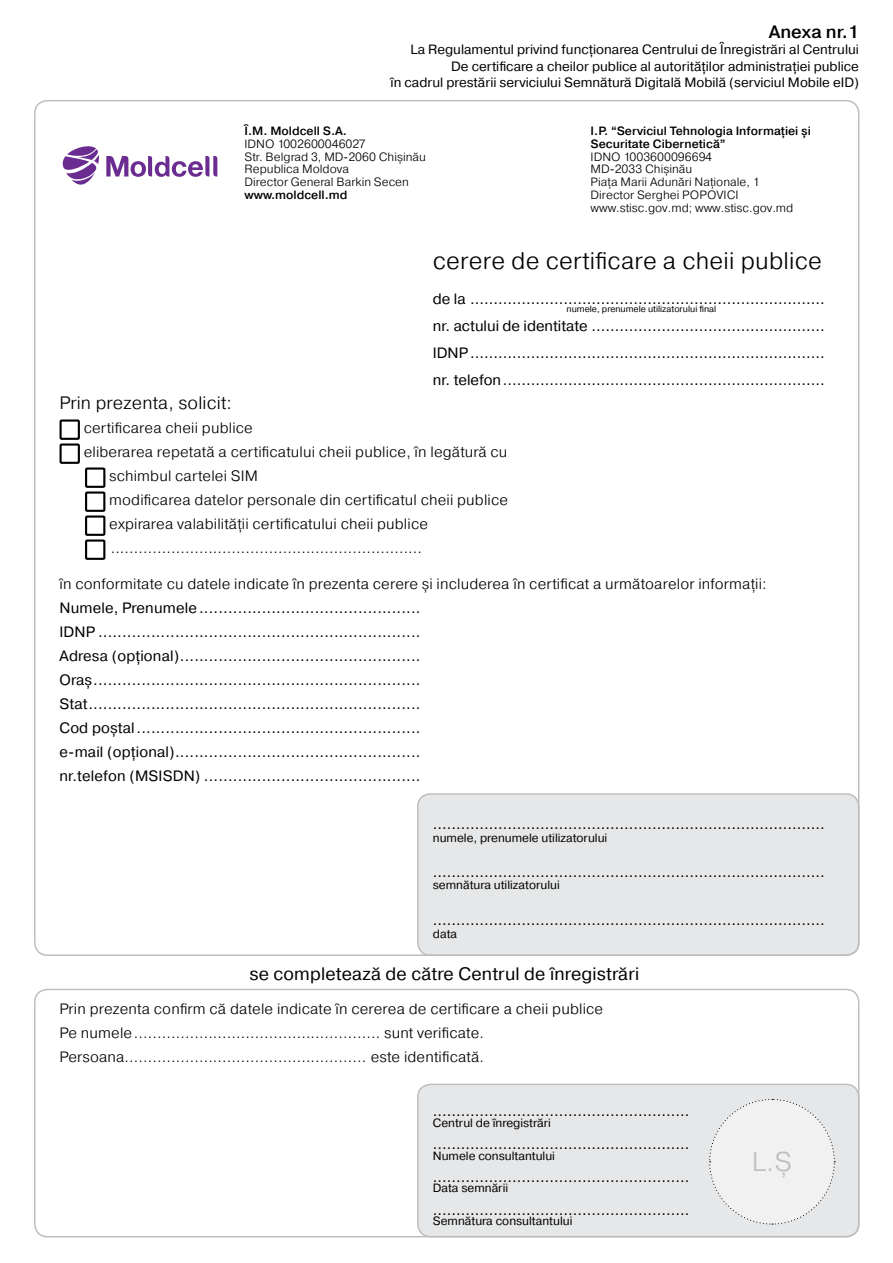
<style>
.page{position:relative;width:893px;height:1263px;background:#fff}
.page>*{position:absolute;margin:0;border:0;box-sizing:border-box;transform-origin:0 0}
.t1{font:300 27px "Pragmatica";color:#bcbec0}
.t2{font:300 24px "Pragmatica";letter-spacing:.01em;color:#000}
.t3{font:18px "Pragmatica";letter-spacing:.01em;color:#000}
.t4{font:300 18px "Pragmatica";letter-spacing:.01em;color:#000}
.t5{font:500 18px "Pragmatica";color:#000}
.t6{font:15px/24px "Pragmatica";letter-spacing:.01em;color:#000;text-align:justify}
.t7{font:300 15px/24px "Pragmatica";letter-spacing:.01em;color:#000}
.t8{font:13.5px/16.2px "Pragmatica";color:#000;text-align:right}
.t9{font:300 12px/12.9px "Pragmatica";color:#000}
.t10{font:12px "Pragmatica";color:#000}
.t11{font:500 12px/12.9px "Pragmatica";color:#000}
.t12{font:9px "Pragmatica";color:#000}
</style>
<div class="page">
<div style="left:418px;top:794px;width:441px;height:161px;background:#e6e7e8;border-radius:13px"></div>
<div style="left:417px;top:793px;width:442px;height:163px;border:2px solid #bcbec0;border-radius:13px"></div>
<div style="left:418px;top:1084px;width:441px;height:152px;background:#e6e7e8;border-radius:13px"></div>
<div style="left:417px;top:1084px;width:442px;height:153px;border:2px solid #bcbec0;border-radius:13px"></div>
<svg style="left:106px;top:156px;width:111px;height:21px"></svg>
<svg style="left:63px;top:146px;width:36px;height:39px"></svg>
<div style="left:60px;top:419px;width:20px;height:21px;border:2px solid #000"></div>
<div style="left:60px;top:443px;width:20px;height:21px;border:2px solid #000"></div>
<div style="left:85px;top:467px;width:20px;height:21px;border:2px solid #000"></div>
<div style="left:85px;top:491px;width:20px;height:21px;border:2px solid #000"></div>
<div style="left:85px;top:515px;width:20px;height:21px;border:2px solid #000"></div>
<div style="left:85px;top:539px;width:20px;height:21px;border:2px solid #000"></div>
<svg style="left:709px;top:1098px;width:126px;height:127px"></svg>
<div style="left:34px;top:989px;width:825px;height:248px;border:2px solid #bcbec0;border-radius:13px"></div>
<p class="t5" style="left:769px;top:20px;width:92px">Anexa nr.1</p>
<p class="t8" style="left:391px;top:42px;width:470px">La Regulamentul privind funcționarea Centrului de Înregistrări al Centrului<br>De certificare a cheilor publice al autorităților administrației publice<br>în cadrul prestării serviciului Semnătură Digitală Mobilă (serviciul Mobile eID)</p>
<p class="t11" style="left:244px;top:124px;width:104px">Î.M. Moldcell S.A.</p>
<p class="t9" style="left:244px;top:137px;width:183px">IDNO 1002600046027<br>Str. Belgrad 3, MD-2060 Chișinău<br>Republica Moldova<br>Director General Barkin Secen</p>
<p class="t11" style="left:244px;top:188px;width:104px">www.moldcell.md</p>
<p class="t11" style="left:591px;top:124px;width:222px">I.P. “Serviciul Tehnologia Informației și<br>Securitate Cibernetică”</p>
<p class="t9" style="left:591px;top:150px;width:204px">IDNO 1003600096694<br>MD-2033 Chișinău<br>Piața Marii Adunări Naționale, 1<br>Director Serghei POPOVICI www.stisc.gov.md; www.stisc.gov.md</p>
<h2 class="t2" style="left:433px;top:245px;width:391px">cerere de certificare a cheii publice</h2>
<p class="t6" style="left:433px;top:286px;width:393px;line-height:27px">de la ............................................................................ nr. actului de identitate ..................................................<br>IDNP............................................................................ nr. telefon.....................................................................</p>
<p class="t12" style="left:567px;top:303px;width:151px">numele, prenumele utilizatorului final</p>
<p class="t4" style="left:60px;top:391px;width:174px">Prin prezenta, solicit:</p>
<p class="t7" style="left:84px;top:415px;width:171px">certificarea cheii publice</p>
<p class="t7" style="left:84px;top:439px;width:425px">eliberarea repetată a certificatului cheii publice, în legătură cu</p>
<p class="t7" style="left:109px;top:463px;width:150px">schimbul cartelei SIM</p>
<p class="t7" style="left:109px;top:487px;width:400px">modificarea datelor personale din certificatul cheii publice</p>
<p class="t7" style="left:109px;top:511px;width:320px">expirarea valabilității certificatului cheii publice</p>
<p class="t7" style="left:111px;top:535px;width:313px">...................................................................</p>
<p class="t7" style="left:60px;top:571px;width:709px">în conformitate cu datele indicate în prezenta cerere și includerea în certificat a următoarelor informații:</p>
<p class="t6" style="left:60px;top:596px;width:362px">Numele, Prenumele ..............................................<br>IDNP ...................................................................<br>Adresa (opțional)..................................................<br>Oraș....................................................................<br>Stat.....................................................................<br>Cod poștal........................................................... e-mail (opțional)................................................... nr.telefon (MSISDN) .............................................</p>
<p class="t6" style="left:433px;top:812px;width:393px">....................................................................................</p>
<p class="t10" style="left:433px;top:830px;width:176px">numele, prenumele utilizatorului</p>
<p class="t6" style="left:433px;top:860px;width:393px">....................................................................................</p>
<p class="t10" style="left:433px;top:877px;width:128px">semnătura utilizatorului</p>
<p class="t6" style="left:433px;top:908px;width:393px">....................................................................................</p>
<p class="t10" style="left:433px;top:927px;width:26px">data</p>
<p class="t3" style="left:249px;top:963px;width:391px">se completează de către Centrul de înregistrări</p>
<p class="t7" style="left:60px;top:997px;width:545px">Prin prezenta confirm că datele indicate în cererea de certificare a cheii publice<br>Pe numele..................................................... sunt verificate.<br>Persoana.................................................... este identificată.</p>
<p class="t6" style="left:433px;top:1099px;width:258px">.......................................................</p>
<p class="t6" style="left:433px;top:1132px;width:258px">.......................................................</p>
<p class="t6" style="left:433px;top:1165px;width:258px">.......................................................</p>
<p class="t6" style="left:433px;top:1198px;width:258px">.......................................................</p>
<p class="t10" style="left:433px;top:1115px;width:119px">Centrul de înregistrări</p>
<p class="t10" style="left:433px;top:1148px;width:124px">Numele consultantului</p>
<p class="t10" style="left:433px;top:1181px;width:77px">Data semnării</p>
<p class="t10" style="left:433px;top:1213px;width:141px">Semnătura consultantului</p>
<h1 class="t1" style="left:752px;top:1145px;width:42px">L.Ș</h1>
</div>
